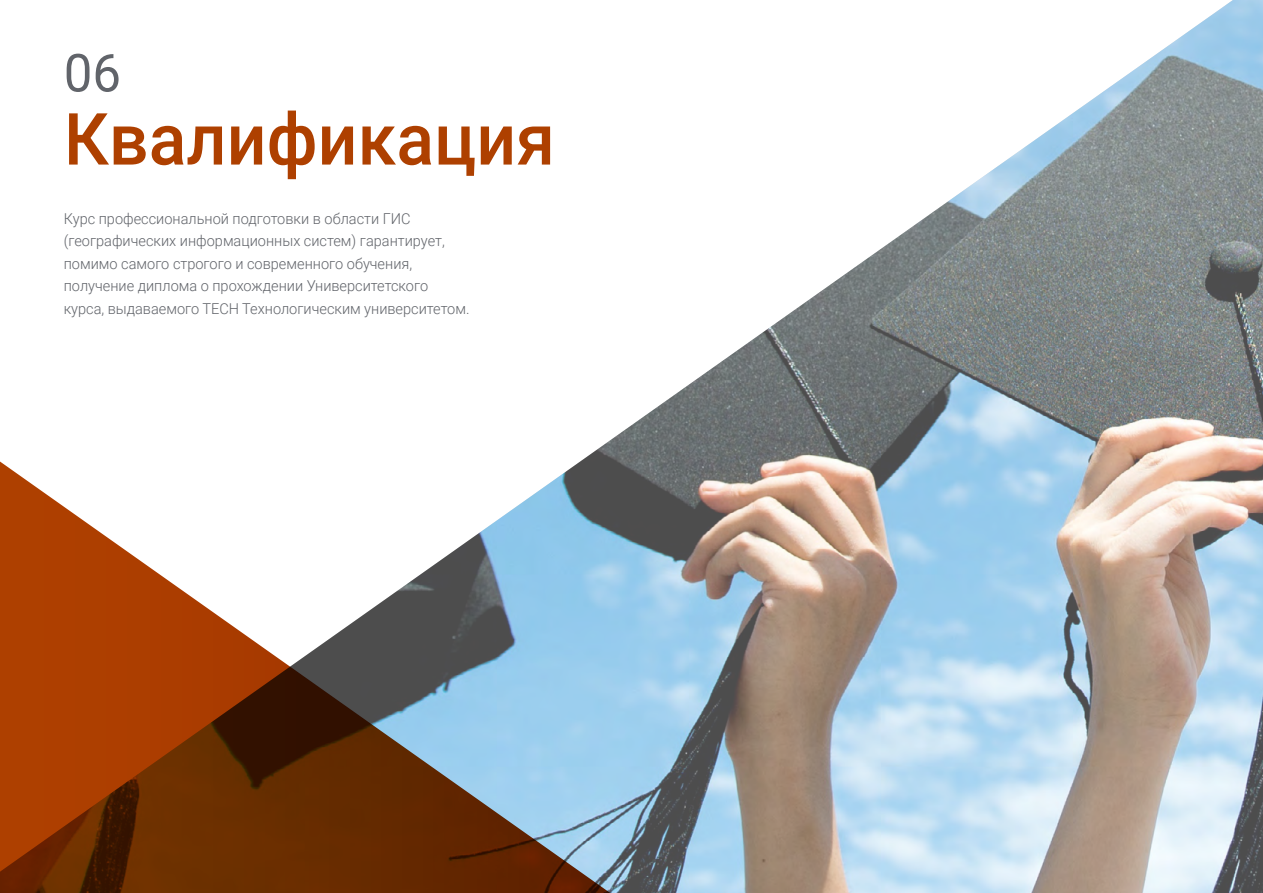
<style>
.page{position:relative;width:1263px;height:893px;background:#fff}
.page>*{position:absolute;margin:0;border:0;box-sizing:border-box;transform-origin:0 0}
.t1{font:500 72px "Roboto";color:#ae4000}
.t2{font:52.5px "Roboto";color:#61646a}
.t3{font:300 15px/22.5px "Roboto";color:#61646a}
</style>
<div class="page">
<img style="left:602px;top:0;width:661px;height:893px">
<svg style="left:0;top:446px;width:640px;height:447px"></svg>
<h2 class="t2" style="left:64px;top:36px;width:59px">06</h2>
<h1 class="t1" style="left:64px;top:89px;width:493px">Квалификация</h1>
<p class="t3" style="left:64px;top:207px;width:407px">Курс профессиональной подготовки в области ГИС (географических информационных систем) гарантирует, помимо самого строгого и современного обучения, получение диплома о прохождении Университетского курса, выдаваемого TECH Технологическим университетом.</p>
</div>
